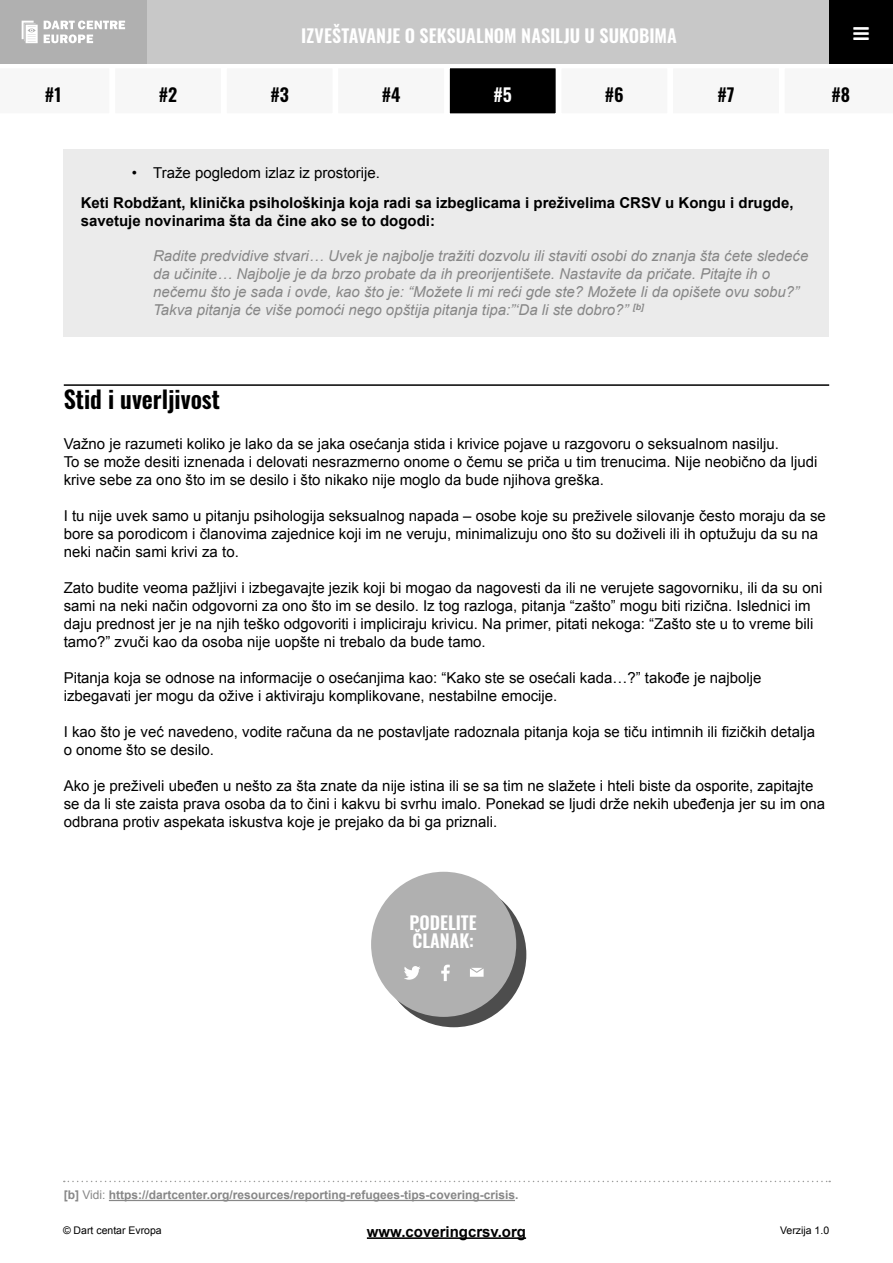
<style>
.page{position:relative;width:893px;height:1263px;background:#fff}
.page>*{position:absolute;margin:0;border:0;box-sizing:border-box;transform-origin:0 0}
.t1{font:600 24px "Oswald";color:#000}
.t2{font:600 18px/18px "Oswald";color:#fff}
.t3{font:600 18px "Oswald";color:#000}
.t4{font:15px/18px "Arial";color:#000}
.t5{font:italic 15px/18px "Arial";color:#878787}
.t6{font:700 15px/18px "Arial";color:#000}
.t7{font:700 12px "Arial";color:#878787}
.t8{font:10.5px "Arial";color:#000}
.s1{font-weight:400}
</style>
<div class="page">
<hr style="left:64px;top:384px;width:765px;height:2px;background:#000">
<div style="left:336px;top:66px;width:110px;height:50px;background:#f7f7f7"></div>
<div style="left:671px;top:66px;width:110px;height:50px;background:#f7f7f7"></div>
<div style="left:113px;top:66px;width:110px;height:50px;background:#f7f7f7"></div>
<div style="left:448px;top:66px;width:110px;height:50px;background:#000"></div>
<div style="left:445px;top:64px;width:115px;height:54px;border:4px solid #fff"></div>
<div style="left:224px;top:66px;width:111px;height:50px;background:#f7f7f7"></div>
<div style="left:559px;top:66px;width:110px;height:50px;background:#f7f7f7"></div>
<div style="left:381px;top:882px;width:145px;height:145px;background:#4d4d4d;border-radius:50%"></div>
<div style="left:371px;top:872px;width:145px;height:145px;background:#b0b0b0;border-radius:50%"></div>
<svg style="left:404px;top:966px;width:16px;height:14px"></svg>
<svg style="left:441px;top:965px;width:9px;height:16px"></svg>
<svg style="left:470px;top:968px;width:14px;height:9px"></svg>
<div style="left:64px;top:150px;width:765px;height:187px;background:#ebebeb"></div>
<hr style="left:109px;top:1200px;width:406px;height:1px;background:#878787">
<svg style="left:64px;top:1181px;width:766px;height:1px"></svg>
<hr style="left:367px;top:1237px;width:159px;height:2px;background:#000">
<div style="left:0;top:0;width:893px;height:64px;background:#c8c8c8"></div>
<div style="left:0;top:0;width:147px;height:64px;background:#b0b0b0"></div>
<svg style="left:44px;top:21px;width:81px;height:22px"></svg>
<svg style="left:22px;top:21px;width:16px;height:22px"></svg>
<div style="left:829px;top:0;width:64px;height:64px;background:#000"></div>
<p class="t2" style="left:301px;top:25px;width:377px">IZVEŠTAVANJE O SEKSUALNOM NASILJU U SUKOBIMA</p>
<p class="t3" style="left:45px;top:78px;width:18px">#1</p>
<p class="t3" style="left:159px;top:78px;width:20px">#2</p>
<p class="t3" style="left:270px;top:78px;width:20px">#3</p>
<p class="t3" style="left:382px;top:78px;width:20px">#4</p>
<p class="t2" style="left:493px;top:83px;width:20px">#5</p>
<p class="t3" style="left:605px;top:78px;width:20px">#6</p>
<p class="t3" style="left:717px;top:78px;width:19px">#7</p>
<p class="t3" style="left:831px;top:78px;width:20px">#8</p>
<p class="t4" style="left:132px;top:164px;width:250px">• Traže pogledom izlaz iz prostorije.</p>
<p class="t6" style="left:81px;top:195px;width:714px">Keti Robdžant, klinička psihološkinja koja radi sa izbeglicama i preživelima CRSV u Kongu i drugde, savetuje novinarima šta da čine ako se to dogodi:</p>
<p class="t5" style="left:153px;top:247px;width:657px">Radite predvidive stvari… Uvek je najbolje tražiti dozvolu ili staviti osobi do znanja šta ćete sledeće da učinite… Najbolje je da brzo probate da ih preorijentišete. Nastavite da pričate. Pitajte ih o nečemu što je sada i ovde, kao što je: “Možete li mi reći gde ste? Možete li da opišete ovu sobu?” Takva pitanja će više pomoći nego opštija pitanja tipa:”‘Da li ste dobro?” <sup>[b]</sup></p>
<h1 class="t1" style="left:64px;top:378px;width:158px">Stid i uverljivost</h1>
<p class="t4" style="left:64px;top:434px;width:755px">Važno je razumeti koliko je lako da se jaka osećanja stida i krivice pojave u razgovoru o seksualnom nasilju.<br>To se može desiti iznenada i delovati nesrazmerno onome o čemu se priča u tim trenucima. Nije neobično da ljudi krive sebe za ono što im se desilo i što nikako nije moglo da bude njihova greška.</p>
<p class="t4" style="left:64px;top:506px;width:764px">I tu nije uvek samo u pitanju psihologija seksualnog napada – osobe koje su preživele silovanje često moraju da se bore sa porodicom i članovima zajednice koji im ne veruju, minimalizuju ono što su doživeli ili ih optužuju da su na neki način sami krivi za to.</p>
<p class="t4" style="left:64px;top:578px;width:760px">Zato budite veoma pažljivi i izbegavajte jezik koji bi mogao da nagovesti da ili ne verujete sagovorniku, ili da su oni sami na neki način odgovorni za ono što im se desilo. Iz tog razloga, pitanja “zašto” mogu biti rizična. Islednici im daju prednost jer je na njih teško odgovoriti i impliciraju krivicu. Na primer, pitati nekoga: “Zašto ste u to vreme bili tamo?” zvuči kao da osoba nije uopšte ni trebalo da bude tamo.</p>
<p class="t4" style="left:64px;top:668px;width:699px">Pitanja koja se odnose na informacije o osećanjima kao: “Kako ste se osećali kada…?” takođe je najbolje izbegavati jer mogu da ožive i aktiviraju komplikovane, nestabilne emocije.</p>
<p class="t4" style="left:64px;top:722px;width:753px">I kao što je već navedeno, vodite računa da ne postavljate radoznala pitanja koja se tiču intimnih ili fizičkih detalja o onome što se desilo.</p>
<p class="t4" style="left:64px;top:776px;width:763px">Ako je preživeli ubeđen u nešto za šta znate da nije istina ili se sa tim ne slažete i hteli biste da osporite, zapitajte se da li ste zaista prava osoba da to čini i kakvu bi svrhu imalo. Ponekad se ljudi drže nekih ubeđenja jer su im ona odbrana protiv aspekata iskustva koje je prejako da bi ga priznali.</p>
<p class="t2" style="left:409px;top:911px;width:69px">PODELITE<br>ČLANAK:</p>
<p class="t7" style="left:64px;top:1187px;width:456px">[b] <span class="s1">Vidi:</span> https://dartcenter.org/resources/reporting-refugees-tips-covering-crisis.</p>
<p class="t6" style="left:367px;top:1223px;width:161px">www.coveringcrsv.org</p>
<p class="t8" style="left:63px;top:1223px;width:100px">© Dart centar Evropa</p>
<p class="t8" style="left:780px;top:1223px;width:51px">Verzija 1.0</p>
</div>
